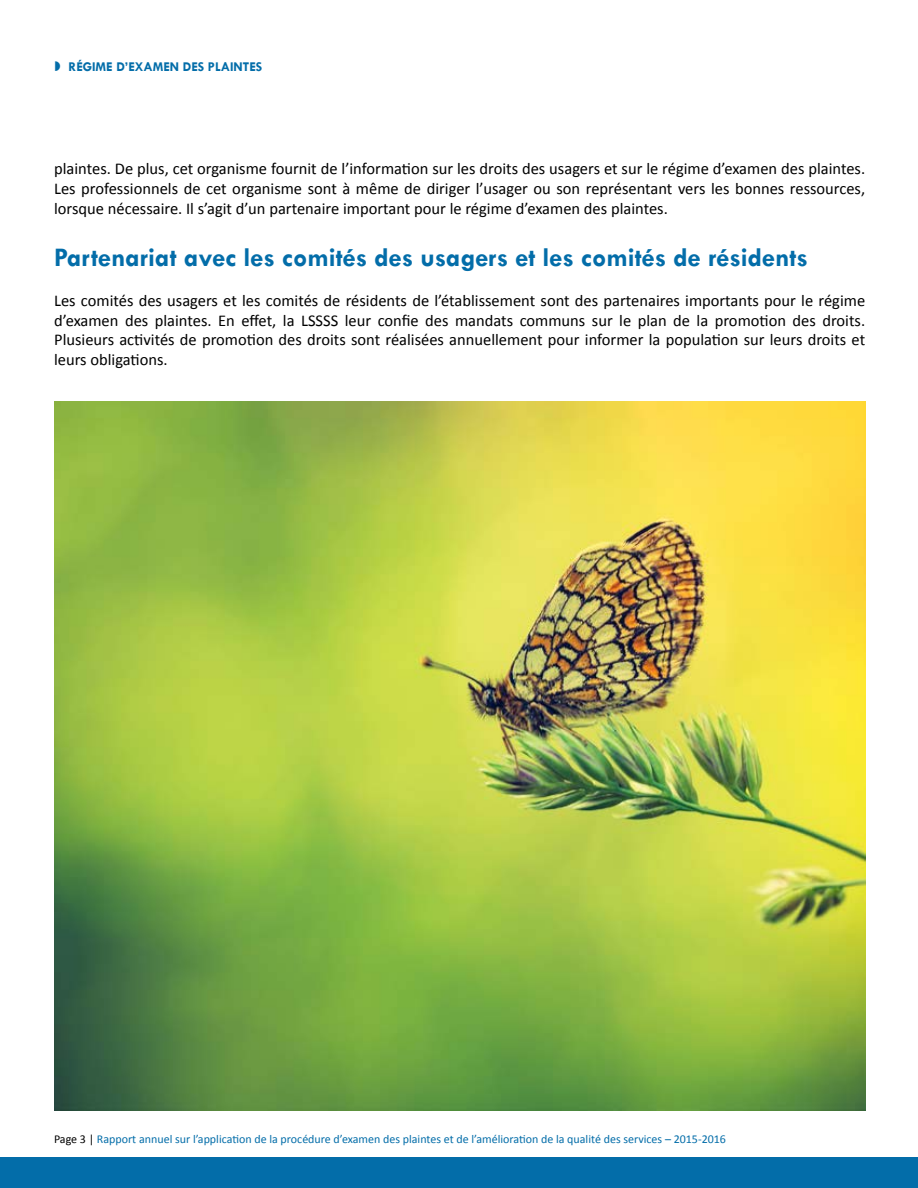
<style>
.page{position:relative;width:918px;height:1188px;background:#fff}
.page>*{position:absolute;margin:0;border:0;box-sizing:border-box;transform-origin:0 0}
.t1{font:700 27px "Tw Cen";color:#036da9}
.t2{font:16.5px/19.8px "Calibri";color:#000;text-align:justify}
.t3{font:700 13.5px "Tw Cen";color:#036da9}
.t4{font:12px "Calibri";color:#036da9}
.s1{color:#000}
</style>
<div class="page">
<div style="left:0;top:1158px;width:918px;height:30px;background:#036da9"></div>
<img style="left:54px;top:402px;width:811px;height:708px">
<p class="t3" style="left:68px;top:59px;width:195px">RÉGIME D’EXAMEN DES PLAINTES</p>
<p class="t2" style="left:54px;top:159px;width:813px">plaintes. De plus, cet organisme fournit de l’information sur les droits des usagers et sur le régime d’examen des plaintes.<br>Les professionnels de cet organisme sont à même de diriger l’usager ou son représentant vers les bonnes ressources, lorsque nécessaire. Il s’agit d’un partenaire important pour le régime d’examen des plaintes.</p>
<h1 class="t1" style="left:54px;top:241px;width:755px">Partenariat avec les comités des usagers et les comités de résidents</h1>
<p class="t2" style="left:54px;top:290px;width:813px">Les comités des usagers et les comités de résidents de l’établissement sont des partenaires importants pour le régime d’examen des plaintes. En effet, la LSSSS leur confie des mandats communs sur le plan de la promotion des droits.<br>Plusieurs activités de promotion des droits sont réalisées annuellement pour informer la population sur leurs droits et leurs obligations.</p>
<p class="t4" style="left:54px;top:1131px;width:674px"><span class="s1">Page 3 |</span> Rapport annuel sur l’application de la procédure d’examen des plaintes et de l’amélioration de la qualité des services – 2015-2016</p>
</div>
